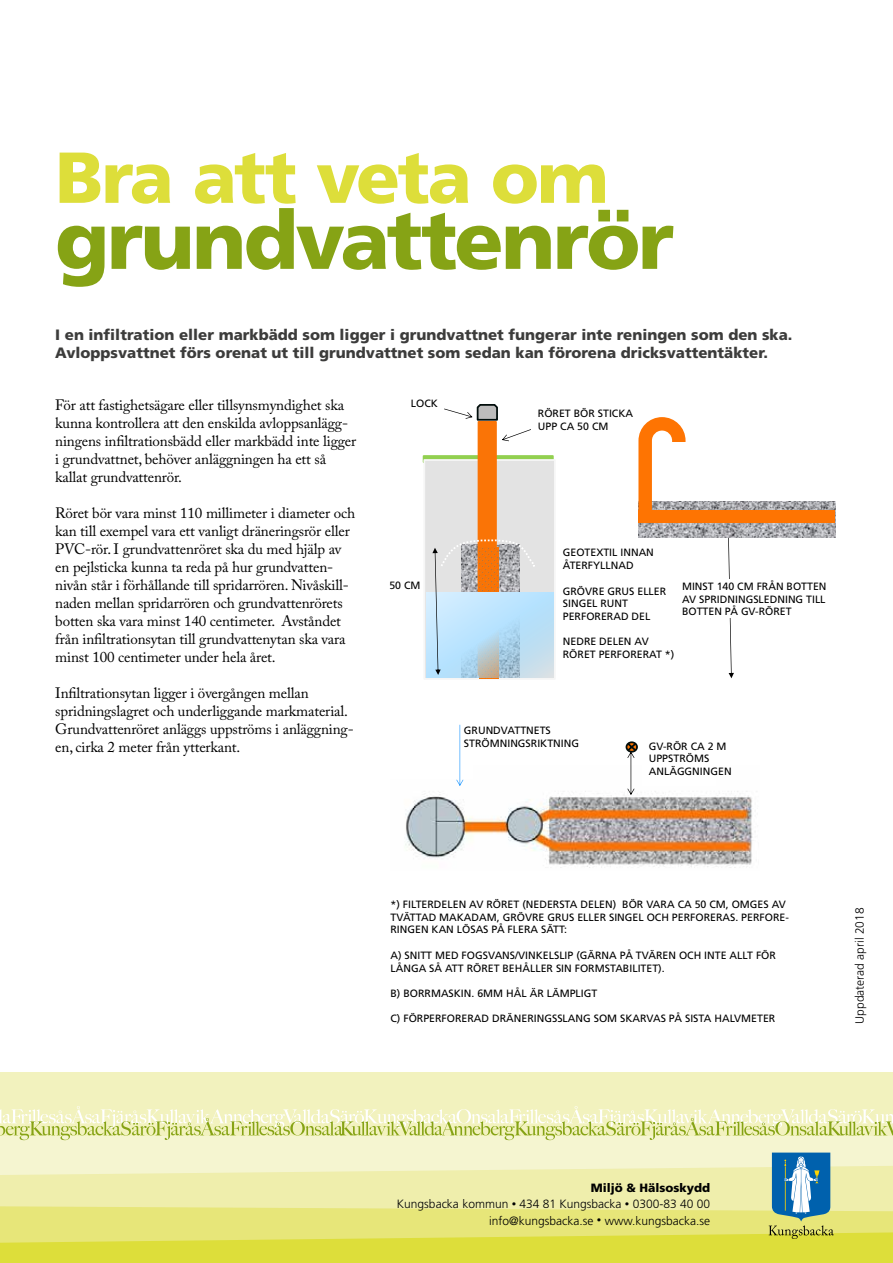
<style>
.page{position:relative;width:893px;height:1263px;background:#fff}
.page>*{position:absolute;margin:0;border:0;box-sizing:border-box;transform-origin:0 0}
.t1{font:900 81px "Frutiger LT Std";letter-spacing:-.03em;color:#86a315}
.t2{font:900 72px "Frutiger LT Std";letter-spacing:-.03em;color:#ddde3a}
.t3{font:15px/18px "Adobe Caslon Pro";letter-spacing:-.01em;color:#000}
.t4{font:900 15px/18px "Frutiger LT Std";color:#3c3c3b}
.t5{font:300 12px/16.5px "Frutiger LT Std";color:#000;text-align:right}
.t6{font:10.65px/12.8px "Frutiger LT Std";color:#000}
.s1{font-weight:900}
.s2{font-size:9px}
</style>
<div class="page">
<div style="left:0;top:1140px;width:893px;height:12px;background:#f5f5d0"></div>
<div style="left:0;top:1071px;width:893px;height:64px;background:#f2f2be"></div>
<svg style="left:0;top:1106px;width:893px;height:34px"></svg>
<svg style="left:0;top:1152px;width:893px;height:111px;background:#e2e58a"></svg>
<img style="left:405px;top:779px;width:348px;height:89px">
<svg style="left:726px;top:537px;width:8px;height:141px"></svg>
<div style="left:424px;top:456px;width:129px;height:6px;background:#92d050"></div>
<div style="left:423px;top:455px;width:131px;height:8px;border:2px solid #92d050"></div>
<svg style="left:638px;top:502px;width:197px;height:35px;background:#aba5a3"></svg>
<svg style="left:502px;top:429px;width:29px;height:12px"></svg>
<div style="left:638px;top:510px;width:197px;height:12px;background:#fe7402"></div>
<svg style="left:638px;top:417px;width:54px;height:93px"></svg>
<div style="left:662px;top:442px;width:132px;height:54px;background:#fff"></div>
<div style="left:680px;top:580px;width:107px;height:38px;background:#fff"></div>
<div style="left:642px;top:738px;width:74px;height:48px;background:#fff"></div>
<svg style="left:625px;top:741px;width:13px;height:54px"></svg>
<svg style="left:444px;top:404px;width:54px;height:18px"></svg>
<svg style="left:456px;top:725px;width:7px;height:61px"></svg>
<div style="left:424px;top:460px;width:131px;height:219px;background:#e3e3e3"></div>
<div style="left:423px;top:459px;width:133px;height:221px;border:2px solid #f6f6f6"></div>
<div style="left:478px;top:422px;width:18px;height:253px;background:#fa7406"></div>
<div style="left:478px;top:421px;width:19px;height:254px;border:2px solid #fa7406"></div>
<svg style="left:426px;top:592px;width:128px;height:86px;background:#c0def1"></svg>
<svg style="left:432px;top:537px;width:106px;height:138px"></svg>
<h2 class="t2" style="left:55px;top:134px;width:555px">Bra att veta om</h2>
<h1 class="t1" style="left:55px;top:192px;width:620px">grundvattenrör</h1>
<p class="t4" style="left:55px;top:326px;width:739px">I en infiltration eller markbädd som ligger i grundvattnet fungerar inte reningen som den ska.<br>Avloppsvattnet förs orenat ut till grundvattnet som sedan kan förorena dricksvattentäkter.</p>
<p class="t6" style="left:411px;top:396px;width:29px">LOCK</p>
<p class="t3" style="left:55px;top:395px;width:302px">För att fastighetsägare eller tillsynsmyndighet ska kunna kontrollera att den enskilda avloppsanlägg&shy;ningens infiltrationsbädd eller markbädd inte ligger i grundvattnet, behöver anläggningen ha ett så kallat grundvattenrör.</p>
<p class="t3" style="left:55px;top:503px;width:301px">Röret bör vara minst 110 millimeter i diameter och kan till exempel vara ett vanligt dräneringsrör eller PVC-rör. I grundvattenröret ska du med hjälp av en pejlsticka kunna ta reda på hur grundvatten&shy;nivån står i förhållande till spridarrören. Nivåskill&shy;naden mellan spridarrören och grundvattenrörets botten ska vara minst 140 centimeter. Avståndet från infiltrationsytan till grundvattenytan ska vara minst 100 centimeter under hela året.</p>
<p class="t3" style="left:55px;top:683px;width:300px">Infiltrationsytan ligger i övergången mellan spridningslagret och underliggande markmaterial.<br>Grundvattenröret anläggs uppströms i anläggning&shy;en, cirka 2 meter från ytterkant.</p>
<p class="t6" style="left:538px;top:407px;width:97px">RÖRET BÖR STICKA<br>UPP CA 50 CM</p>
<p class="t6" style="left:563px;top:546px;width:93px">GEOTEXTIL INNAN<br>ÅTERFYLLNAD</p>
<p class="t6" style="left:563px;top:584px;width:105px">GRÖVRE GRUS ELLER<br>SINGEL RUNT<br>PERFORERAD DEL</p>
<p class="t6" style="left:563px;top:635px;width:113px">NEDRE DELEN AV<br>RÖRET PERFORERAT *)</p>
<p class="t6" style="left:682px;top:580px;width:146px;text-align:justify">MINST 140 CM FRÅN BOTTEN AV SPRIDNINGSLEDNING TILL BOTTEN PÅ GV-RÖRET</p>
<p class="t6" style="left:389px;top:579px;width:33px">50 CM</p>
<p class="t6" style="left:464px;top:724px;width:117px">GRUNDVATTNETS<br>STRÖMNINGSRIKTNING</p>
<p class="t6" style="left:649px;top:740px;width:84px">GV-RÖR CA 2 M<br>UPPSTRÖMS<br>ANLÄGGNINGEN</p>
<p class="t6" style="left:390px;top:898px;width:400px">*) FILTERDELEN AV RÖRET (NEDERSTA DELEN) BÖR VARA CA 50 CM, OMGES AV<br>TVÄTTAD MAKADAM, GRÖVRE GRUS ELLER SINGEL OCH PERFORERAS. PERFORE-<br>RINGEN KAN LÖSAS PÅ FLERA SÄTT:</p>
<p class="t6" style="left:390px;top:949px;width:387px">A) SNITT MED FOGSVANS/VINKELSLIP (GÄRNA PÅ TVÄREN OCH INTE ALLT FÖR<br>LÅNGA SÅ ATT RÖRET BEHÅLLER SIN FORMSTABILITET).</p>
<p class="t6" style="left:390px;top:987px;width:208px">B) BORRMASKIN. 6MM HÅL ÄR LÄMPLIGT</p>
<p class="t6" style="left:390px;top:1012px;width:386px">C) FÖRPERFORERAD DRÄNERINGSSLANG SOM SKARVAS PÅ SISTA HALVMETER</p>
<p class="t5" style="left:851px;top:1024px;width:118px;rotate:-90deg">Uppdaterad april 2018</p>
<p class="t5" style="left:397px;top:1179px;width:315px"><span class="s1">Miljö &amp; Hälsoskydd<br></span>Kungsbacka kommun <span class="s2">•</span> 434 81 Kungsbacka <span class="s2">•</span> 0300-83 40 00 info@kungsbacka.se <span class="s2">•</span> www.kungsbacka.se</p>
</div>
